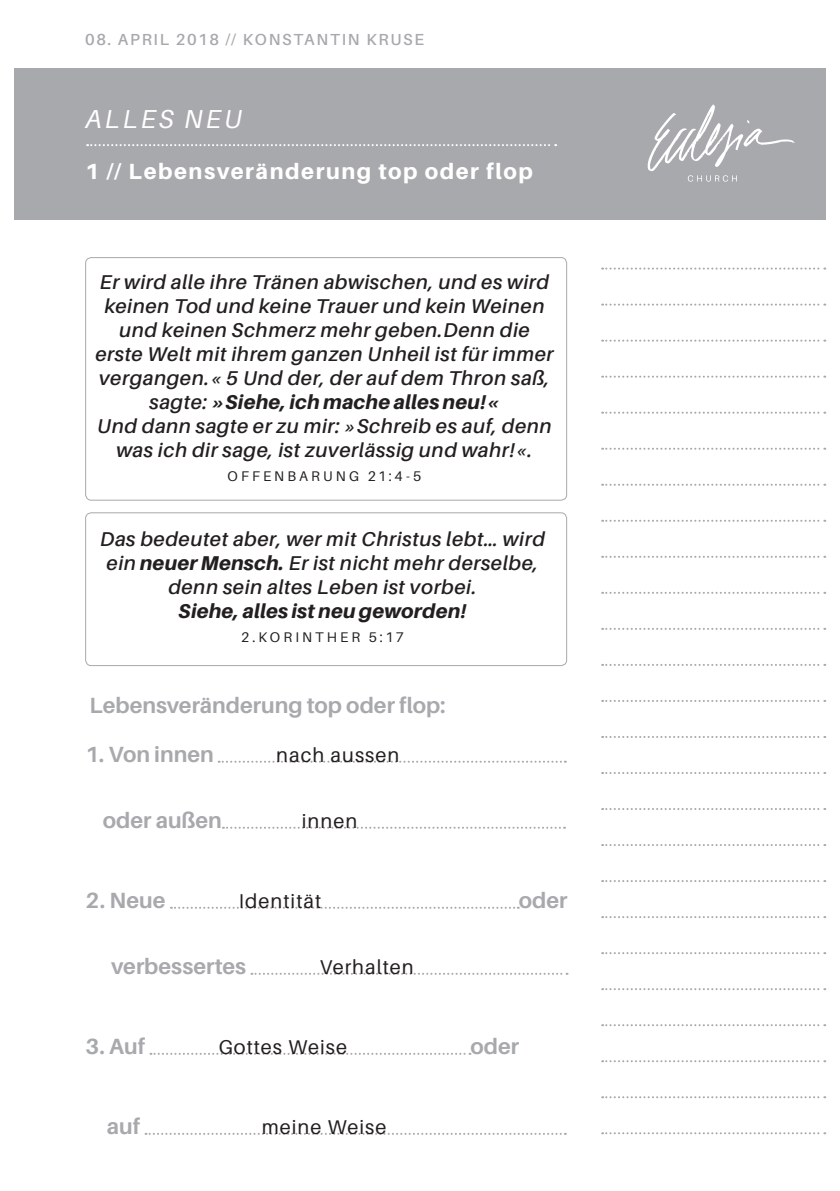
<style>
.page{position:relative;width:840px;height:1191px;background:#fff}
.page>*{position:absolute;margin:0;border:0;box-sizing:border-box;transform-origin:0 0}
.t1{font:italic 26px "Aileron";letter-spacing:.11em;color:#fff}
.Allgemein{font:700 22px "Aileron";color:#a8a9ad}
.t2{font:800 22px "Aileron";letter-spacing:.07em;color:#fff}
.Allgemein-2{font:italic 600 20px/24px "Aileron";letter-spacing:.03em;color:#231f20;text-align:center}
.Allgemein-3{font:20px "Aileron";letter-spacing:.05em;color:#231f20}
.Allgemein-4{font:italic 800 20px "Aileron";letter-spacing:.01em;color:#231f20}
.t3{font:600 16px "Aileron";letter-spacing:.11em;color:#a8a9ad}
.Allgemein-5{font:14px "Aileron";letter-spacing:.22em;color:#231f20}
.s1{font-weight:800}
</style>
<div class="page">
<div style="left:14px;top:68px;width:811px;height:151px;background:#a8a9ad"></div>
<svg style="left:647px;top:104px;width:147px;height:78px"></svg>
<svg style="left:87px;top:144px;width:469px;height:2px"></svg>
<svg style="left:218px;top:760px;width:347px;height:2px"></svg>
<svg style="left:223px;top:826px;width:341px;height:2px"></svg>
<svg style="left:171px;top:906px;width:347px;height:2px"></svg>
<svg style="left:251px;top:972px;width:316px;height:2px"></svg>
<svg style="left:150px;top:1052px;width:320px;height:2px"></svg>
<svg style="left:145px;top:1133px;width:420px;height:1px"></svg>
<div style="left:85px;top:257px;width:482px;height:243px;border:1px solid #a8a9ad;border-radius:6px"></div>
<div style="left:85px;top:512px;width:482px;height:154px;border:1px solid #a8a9ad;border-radius:6px"></div>
<svg style="left:601px;top:340px;width:223px;height:2px"></svg>
<svg style="left:601px;top:303px;width:223px;height:2px"></svg>
<svg style="left:601px;top:267px;width:223px;height:2px"></svg>
<svg style="left:601px;top:412px;width:223px;height:2px"></svg>
<svg style="left:601px;top:484px;width:223px;height:2px"></svg>
<svg style="left:601px;top:556px;width:223px;height:2px"></svg>
<svg style="left:601px;top:628px;width:223px;height:2px"></svg>
<svg style="left:601px;top:700px;width:223px;height:2px"></svg>
<svg style="left:601px;top:772px;width:223px;height:2px"></svg>
<svg style="left:601px;top:844px;width:223px;height:2px"></svg>
<svg style="left:601px;top:916px;width:223px;height:2px"></svg>
<svg style="left:601px;top:952px;width:223px;height:2px"></svg>
<svg style="left:601px;top:988px;width:223px;height:2px"></svg>
<svg style="left:601px;top:1024px;width:223px;height:2px"></svg>
<svg style="left:601px;top:1060px;width:223px;height:2px"></svg>
<svg style="left:601px;top:1096px;width:223px;height:2px"></svg>
<svg style="left:601px;top:1132px;width:223px;height:2px"></svg>
<svg style="left:601px;top:376px;width:223px;height:2px"></svg>
<svg style="left:601px;top:448px;width:223px;height:2px"></svg>
<svg style="left:601px;top:520px;width:223px;height:2px"></svg>
<svg style="left:601px;top:592px;width:223px;height:2px"></svg>
<svg style="left:601px;top:664px;width:223px;height:2px"></svg>
<svg style="left:601px;top:736px;width:223px;height:2px"></svg>
<svg style="left:601px;top:808px;width:223px;height:2px"></svg>
<svg style="left:601px;top:880px;width:223px;height:2px"></svg>
<p class="t3" style="left:85px;top:31px;width:340px">08. APRIL 2018 // KONSTANTIN KRUSE</p>
<p class="t1" style="left:85px;top:104px;width:158px">ALLES NEU</p>
<p class="t2" style="left:85px;top:158px;width:449px">1 // Lebensveränderung top oder flop</p>
<p class="Allgemein-2" style="left:95px;top:270px;width:459px">Er wird alle ihre Tränen abwischen, und es wird keinen Tod und keine Trauer und kein Weinen und keinen Schmerz mehr geben.Denn die erste Welt mit ihrem ganzen Unheil ist für immer vergangen.« 5 Und der, der auf dem Thron saß, sagte: <span class="s1">»Siehe, ich mache alles neu!«</span></p>
<p class="Allgemein-2" style="left:97px;top:414px;width:455px">Und dann sagte er zu mir: »Schreib es auf, denn was ich dir sage, ist zuverlässig und wahr!«.</p>
<p class="Allgemein-5" style="left:227px;top:468px;width:195px">OFFENBARUNG 21:4-5</p>
<p class="Allgemein-2" style="left:100px;top:527px;width:446px">Das bedeutet aber, wer mit Christus lebt… wird ein <span class="s1">neuer Mensch.</span> Er ist nicht mehr derselbe, denn sein altes Leben ist vorbei.</p>
<p class="Allgemein-4" style="left:178px;top:599px;width:289px">Siehe, alles ist neu geworden!</p>
<p class="Allgemein-5" style="left:241px;top:629px;width:164px">2.KORINTHER 5:17</p>
<p class="Allgemein" style="left:89px;top:693px;width:357px">Lebensveränderung top oder flop:</p>
<p class="Allgemein" style="left:86px;top:742px;width:130px">1. Von innen</p>
<p class="Allgemein-3" style="left:276px;top:744px;width:124px">nach aussen</p>
<p class="Allgemein" style="left:103px;top:808px;width:121px">oder außen</p>
<p class="Allgemein-3" style="left:302px;top:810px;width:57px">innen</p>
<p class="Allgemein" style="left:86px;top:888px;width:81px">2. Neue</p>
<p class="Allgemein-3" style="left:239px;top:890px;width:84px">Identität</p>
<p class="Allgemein" style="left:518px;top:888px;width:50px">oder</p>
<p class="Allgemein" style="left:111px;top:954px;width:136px">verbessertes</p>
<p class="Allgemein-3" style="left:319px;top:956px;width:95px">Verhalten</p>
<p class="Allgemein" style="left:86px;top:1034px;width:61px">3. Auf</p>
<p class="Allgemein-3" style="left:218px;top:1036px;width:130px">Gottes Weise</p>
<p class="Allgemein" style="left:470px;top:1034px;width:50px">oder</p>
<p class="Allgemein" style="left:107px;top:1114px;width:35px">auf</p>
<p class="Allgemein-3" style="left:261px;top:1116px;width:126px">meine Weise</p>
</div>
